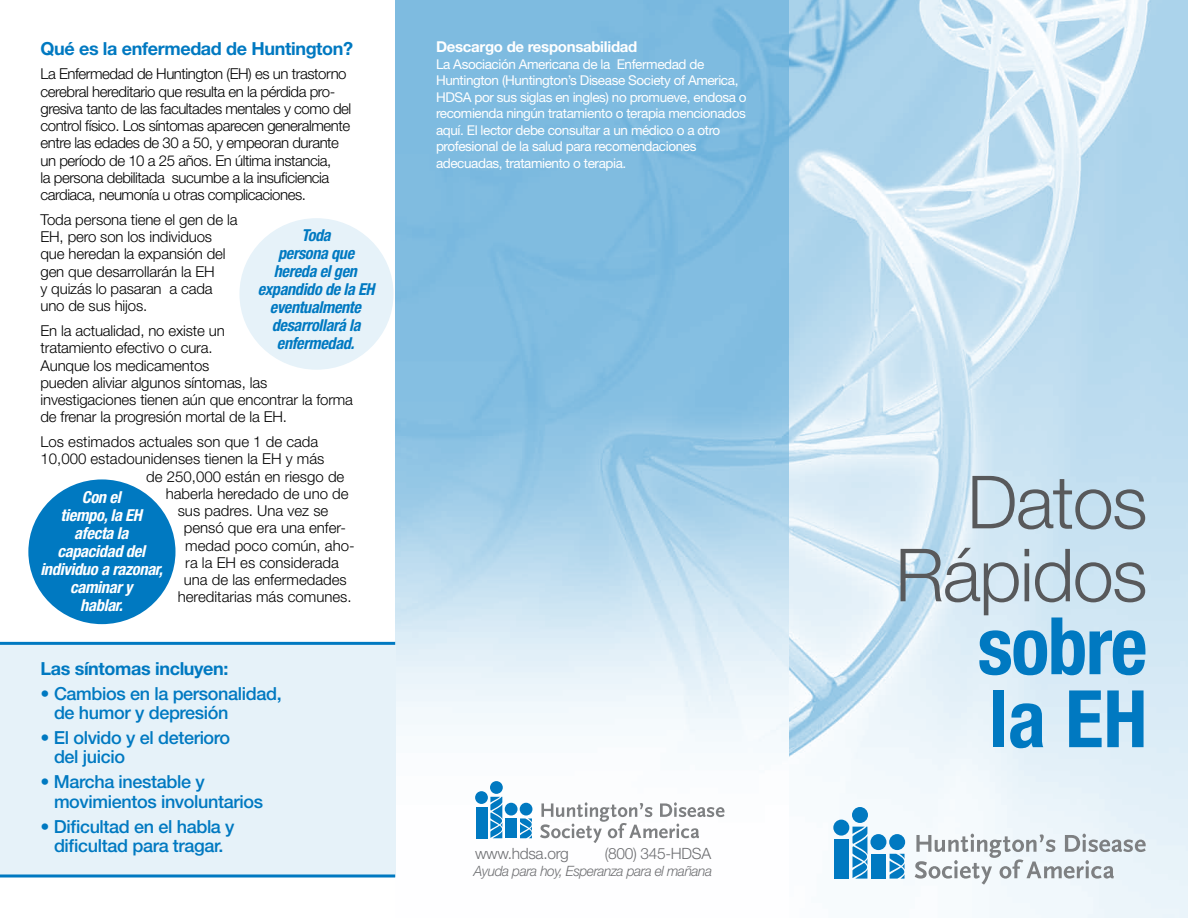
<style>
.page{position:relative;width:1188px;height:918px;background:#fff}
.page>*{position:absolute;margin:0;border:0;box-sizing:border-box;transform-origin:0 0}
.t1{font:700 condensed 79.35px/72.9px "Helvetica Neue";letter-spacing:-.02em;color:#0079c1}
.t2{font:300 73.35px/72.9px "Helvetica Neue";letter-spacing:-.02em;color:#58595b;text-align:right}
.t3{font:500 18px/19.5px "Helvetica Neue";letter-spacing:-.02em;color:#0079c1}
.t4{font:700 18px "Helvetica Neue";letter-spacing:-.02em;color:#0079c1}
.t5{font:italic 700 condensed 16.5px/18px "Helvetica Neue";letter-spacing:-.02em;color:#0079c1;text-align:center}
.t6{font:italic 700 condensed 16.5px/18px "Helvetica Neue";letter-spacing:-.02em;color:#fff;text-align:center}
.t7{font:300 15.6px "Helvetica Neue";letter-spacing:-.02em;color:#6d6e71}
.t8{font:300 15px/17.2px "Helvetica Neue";letter-spacing:-.01em;color:#000}
.t9{font:300 15px/17.2px "Helvetica Neue";letter-spacing:-.03em;color:#000}
.t10{font:700 15px "Helvetica Neue";letter-spacing:-.02em;color:#fff}
.t11{font:italic 300 14.25px "Helvetica Neue";letter-spacing:-.03em;color:#6d6e71;scale:.96 1}
.t12{font:13.5px/16.5px "Helvetica Neue";letter-spacing:-.03em;color:#fff}
</style>
<div class="page">
<img style="left:395px;top:0;width:793px;height:918px">
<div style="left:0;top:645px;width:395px;height:232px;background:#e6f2f9"></div>
<svg style="left:915px;top:834px;width:231px;height:51px"></svg>
<svg style="left:853px;top:827px;width:14px;height:52px"></svg>
<div style="left:852px;top:807px;width:16px;height:16px;background:#0079c1;border-radius:50%"></div>
<div style="left:870px;top:834px;width:16px;height:16px;background:#0079c1;border-radius:50%"></div>
<div style="left:889px;top:834px;width:16px;height:16px;background:#0079c1;border-radius:50%"></div>
<div style="left:833px;top:820px;width:16px;height:16px;background:#0079c1;border-radius:50%"></div>
<div style="left:834px;top:839px;width:15px;height:40px;background:#0079c1"></div>
<div style="left:871px;top:854px;width:15px;height:25px;background:#0079c1"></div>
<svg style="left:890px;top:854px;width:15px;height:25px"></svg>
<svg style="left:540px;top:802px;width:184px;height:41px"></svg>
<svg style="left:490px;top:797px;width:12px;height:41px"></svg>
<div style="left:490px;top:781px;width:13px;height:13px;background:#0079c1;border-radius:50%"></div>
<div style="left:505px;top:803px;width:13px;height:13px;background:#0079c1;border-radius:50%"></div>
<div style="left:520px;top:803px;width:12px;height:13px;background:#0079c1;border-radius:50%"></div>
<div style="left:475px;top:791px;width:13px;height:13px;background:#0079c1;border-radius:50%"></div>
<div style="left:476px;top:807px;width:12px;height:31px;background:#0079c1"></div>
<div style="left:505px;top:818px;width:12px;height:20px;background:#0079c1"></div>
<svg style="left:520px;top:818px;width:12px;height:20px"></svg>
<div style="left:239px;top:218px;width:155px;height:152px;background:#e6f2f9;border-radius:50%"></div>
<div style="left:28px;top:479px;width:147px;height:145px;background:#0079c1;border-radius:50%"></div>
<hr style="left:0;top:642px;width:395px;height:3px;background:#0079c1">
<svg style="left:0;top:874px;width:395px;height:4px;background:#3c98cf"></svg>
<p class="t4" style="left:40px;top:37px;width:314px">Qué es la enfermedad de Huntington?</p>
<p class="t9" style="left:40px;top:65px;width:312px">La Enfermedad de Huntington (EH) es un trastorno cerebral hereditario que resulta en la pérdida pro&shy;gresiva tanto de las facultades mentales y como del control físico. Los síntomas aparecen generalmente entre las edades de 30 a 50, y empeoran durante un período de 10 a 25 años. En última instancia,<br>la persona debilitada sucumbe a la insuficiencia cardiaca, neumonía u otras complicaciones.</p>
<p class="t8" style="left:40px;top:211px;width:198px">Toda persona tiene el gen de la<br>EH, pero son los individuos que heredan la expansión del gen que desarrollarán la EH<br>y quizás lo pasaran a cada uno de sus hijos.</p>
<p class="t8" style="left:40px;top:322px;width:314px">En la actualidad, no existe un<br>tratamiento efectivo o cura.<br>Aunque los medicamentos<br>pueden aliviar algunos síntomas, las investigaciones tienen aún que encontrar la forma de frenar la progresión mortal de la EH.</p>
<p class="t8" style="left:40px;top:433px;width:279px">Los estimados actuales son que 1 de cada</p>
<p class="t8" style="left:40px;top:450px;width:285px">10,000 estadounidenses tienen la EH y más</p>
<p class="t8" style="left:146px;top:467px;width:200px">de 250,000 están en riesgo de</p>
<p class="t8" style="left:166px;top:485px;width:184px">haberla heredado de uno de</p>
<p class="t8" style="left:178px;top:502px;width:152px">sus padres. Una vez se</p>
<p class="t8" style="left:184px;top:519px;width:164px">pensó que era una enfer-</p>
<p class="t8" style="left:185px;top:536px;width:171px">medad poco común, aho-</p>
<p class="t8" style="left:185px;top:554px;width:155px">ra la EH es considerada</p>
<p class="t8" style="left:184px;top:571px;width:165px">una de las enfermedades</p>
<p class="t8" style="left:178px;top:588px;width:175px">hereditarias más comunes.</p>
<p class="t5" style="left:258px;top:226px;width:118px">Toda<br>persona que hereda el gen expandido de la EH eventualmente desarrollará la enfermedad.</p>
<p class="t6" style="left:40px;top:488px;width:124px">Con el<br>tiempo, la EH afecta la capacidad del individuo a razonar, caminar y<br>hablar.</p>
<p class="t4" style="left:40px;top:657px;width:190px">Las síntomas incluyen:</p>
<p class="t3" style="left:54px;top:683px;width:229px;text-indent:-14px">• Cambios en la personalidad, de humor y depresión</p>
<p class="t3" style="left:54px;top:728px;width:178px;text-indent:-14px">• El olvido y el deterioro del juicio</p>
<p class="t3" style="left:54px;top:772px;width:211px;text-indent:-14px">• Marcha inestable y movimientos involuntarios</p>
<p class="t3" style="left:41px;top:816px;width:196px;text-align:center">• Dificultad en el habla y dificultad para tragar.</p>
<p class="t10" style="left:436px;top:38px;width:203px">Descargo de responsabilidad</p>
<p class="t12" style="left:436px;top:56px;width:312px">La Asociación Americana de la Enfermedad de Huntington (Huntington’s Disease Society of America, HDSA por sus siglas en ingles) no promueve, endosa o recomienda ningún tratamiento o terapia mencionados aquí. El lector debe consultar a un médico o a otro profesional de la salud para recomendaciones adecuadas, tratamiento o terapia.</p>
<p class="t7" style="left:475px;top:844px;width:95px">www.hdsa.org</p>
<p class="t7" style="left:605px;top:844px;width:108px">(800) 345-HDSA</p>
<p class="t11" style="left:474px;top:863px;width:250px">Ayuda para hoy, Esperanza para el mañana</p>
<h2 class="t2" style="left:895px;top:464px;width:254px">Datos<br>Rápidos</h2>
<h1 class="t1" style="left:978px;top:609px;width:171px">sobre la EH</h1>
</div>
